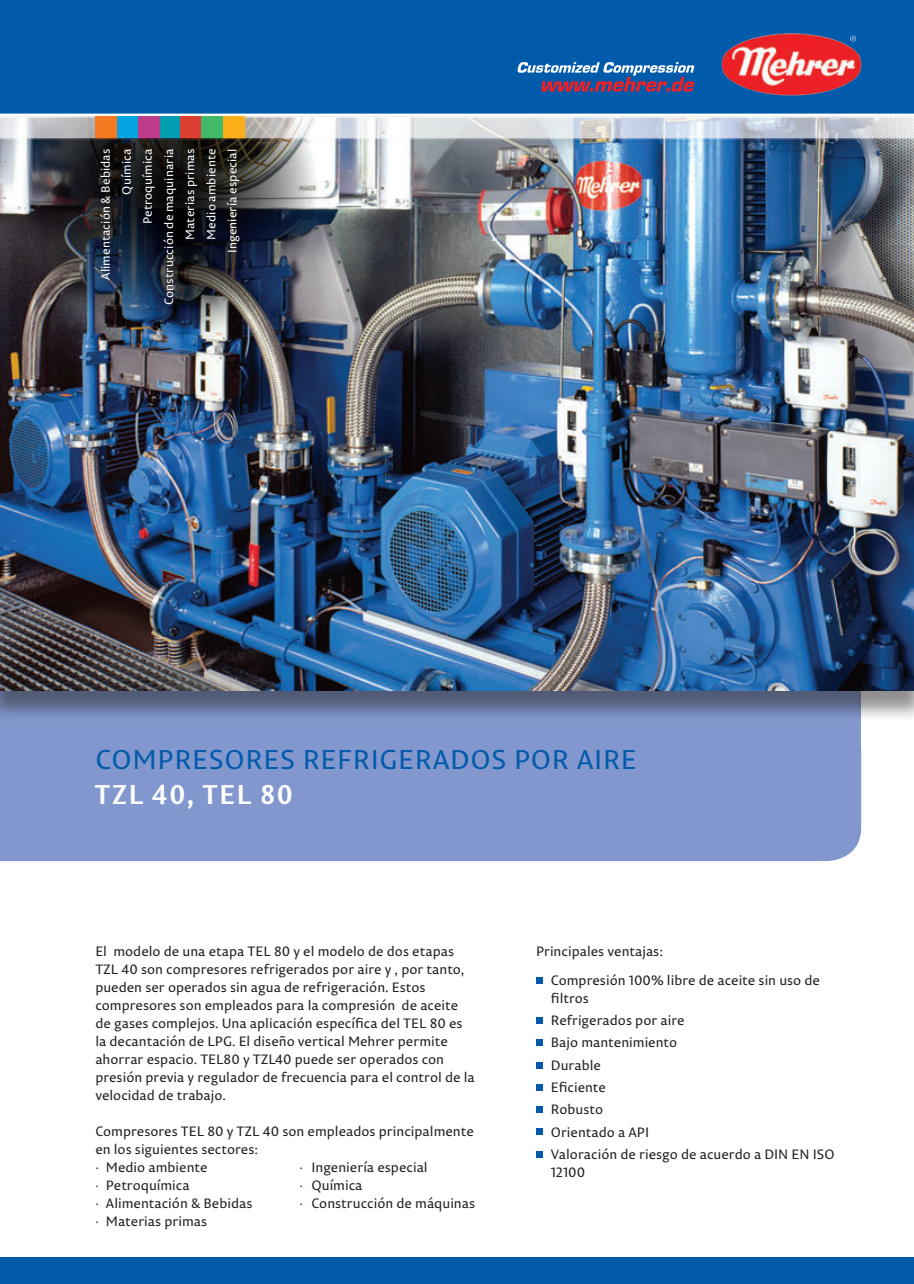
<style>
.page{position:relative;width:914px;height:1284px;background:#fff}
.page>*{position:absolute;margin:0;border:0;box-sizing:border-box;transform-origin:0 0}
.t1{font:27px "Permian Sans Typeface";letter-spacing:.025em;color:#015aaa}
.t2{font:700 27px "Permian Sans Typeface";letter-spacing:.045em;color:#fff}
.Copytext_Titelseite{font:13.5px/18px "Permian Sans Typeface";color:#231f20}
.Aufzählung{font:13.5px/18px "Permian Sans Typeface";color:#231f20}
.Copytext_Titelseite-2{font:12px "Permian Sans Typeface";letter-spacing:.005em;color:#fff}
</style>
<div class="page">
<div style="left:0;top:722px;width:861px;height:139px;background:#8197cd"></div>
<svg style="left:536px;top:977px;width:6px;height:6px"></svg>
<svg style="left:536px;top:1017px;width:6px;height:6px"></svg>
<svg style="left:536px;top:1039px;width:6px;height:6px"></svg>
<div style="left:536px;top:1061px;width:6px;height:7px;background:#015aaa"></div>
<svg style="left:536px;top:1084px;width:6px;height:6px"></svg>
<svg style="left:536px;top:1106px;width:6px;height:6px"></svg>
<svg style="left:536px;top:1128px;width:6px;height:6px"></svg>
<div style="left:536px;top:1150px;width:6px;height:7px;background:#015aaa"></div>
<div style="left:0;top:119px;width:913px;height:603px;background:#231f20;opacity:.5"></div>
<img style="left:0;top:138px;width:913px;height:552px">
<img style="left:21px;top:42px;width:296px;height:296px;border-radius:50%">
<div style="left:0;top:0;width:913px;height:115px;background:#015aaa"></div>
<hr style="left:0;top:114px;width:913px;height:3px;background:#fff">
<svg style="left:0;top:117px;width:913px;height:21px;background:#d5d8de"></svg>
<div style="left:117px;top:117px;width:21px;height:21px;background:#05a4e0"></div>
<div style="left:159px;top:117px;width:21px;height:21px;background:#009db0"></div>
<div style="left:138px;top:117px;width:21px;height:21px;background:#bd3c8a"></div>
<div style="left:180px;top:117px;width:22px;height:21px;background:#db3f32"></div>
<div style="left:202px;top:117px;width:21px;height:21px;background:#44b869"></div>
<div style="left:95px;top:117px;width:22px;height:21px;background:#f47921"></div>
<div style="left:223px;top:117px;width:21px;height:21px;background:#faaf18"></div>
<div style="left:0;top:1256px;width:913px;height:27px;background:#015aaa"></div>
<svg style="left:517px;top:62px;width:177px;height:30px"></svg>
<img style="left:721px;top:33px;width:140px;height:63px">
<p class="Copytext_Titelseite-2" style="left:96px;top:280px;width:133px;rotate:-90deg">Alimentación &amp; Bebidas</p>
<p class="Copytext_Titelseite-2" style="left:117px;top:195px;width:47px;rotate:-90deg">Química</p>
<p class="Copytext_Titelseite-2" style="left:138px;top:224px;width:77px;rotate:-90deg">Petroquímica</p>
<p class="Copytext_Titelseite-2" style="left:160px;top:305px;width:158px;rotate:-90deg">Construcción de maquinaria</p>
<p class="Copytext_Titelseite-2" style="left:181px;top:240px;width:93px;rotate:-90deg">Materias primas</p>
<p class="Copytext_Titelseite-2" style="left:202px;top:240px;width:92px;rotate:-90deg">Medio ambiente</p>
<p class="Copytext_Titelseite-2" style="left:223px;top:253px;width:106px;rotate:-90deg">Ingeniería especial</p>
<p class="t1" style="left:95px;top:738px;width:543px">COMPRESORES REFRIGERADOS POR AIRE</p>
<p class="t2" style="left:95px;top:771px;width:200px">TZL 40, TEL 80</p>
<p class="Copytext_Titelseite" style="left:95px;top:942px;width:381px">El modelo de una etapa TEL 80 y el modelo de dos etapas TZL 40 son compresores refrigerados por aire y , por tanto, pueden ser operados sin agua de refrigeración. Estos compresores son empleados para la compresión de aceite de gases complejos. Una aplicación específica del TEL 80 es la decantación de LPG. El diseño vertical Mehrer permite ahorrar espacio. TEL80 y TZL40 puede ser operados con presión previa y regulador de frecuencia para el control de la velocidad de trabajo.</p>
<p class="Copytext_Titelseite" style="left:95px;top:1122px;width:380px">Compresores TEL 80 y TZL 40 son empleados principalmente en los siguientes sectores:</p>
<p class="Copytext_Titelseite" style="left:95px;top:1158px;width:114px">· Medio ambiente</p>
<p class="Copytext_Titelseite" style="left:299px;top:1158px;width:130px">· Ingeniería especial</p>
<p class="Copytext_Titelseite" style="left:95px;top:1176px;width:96px">· Petroquímica</p>
<p class="Copytext_Titelseite" style="left:299px;top:1176px;width:65px">· Química</p>
<p class="Copytext_Titelseite" style="left:95px;top:1194px;width:159px">· Alimentación &amp; Bebidas</p>
<p class="Copytext_Titelseite" style="left:299px;top:1194px;width:177px">· Construcción de máquinas</p>
<p class="Copytext_Titelseite" style="left:95px;top:1212px;width:113px">· Materias primas</p>
<p class="Aufzählung" style="left:536px;top:942px;width:128px">Principales ventajas:</p>
<p class="Aufzählung" style="left:551px;top:970px;width:270px">Compresión 100% libre de aceite sin uso de filtros</p>
<p class="Aufzählung" style="left:551px;top:1011px;width:135px">Refrigerados por aire</p>
<p class="Aufzählung" style="left:551px;top:1033px;width:128px">Bajo mantenimiento</p>
<p class="Aufzählung" style="left:551px;top:1055px;width:52px">Durable</p>
<p class="Aufzählung" style="left:551px;top:1077px;width:57px">Eficiente</p>
<p class="Aufzählung" style="left:551px;top:1100px;width:54px">Robusto</p>
<p class="Aufzählung" style="left:551px;top:1122px;width:100px">Orientado a API</p>
<p class="Aufzählung" style="left:551px;top:1144px;width:285px">Valoración de riesgo de acuerdo a DIN EN ISO<br>12100</p>
</div>
